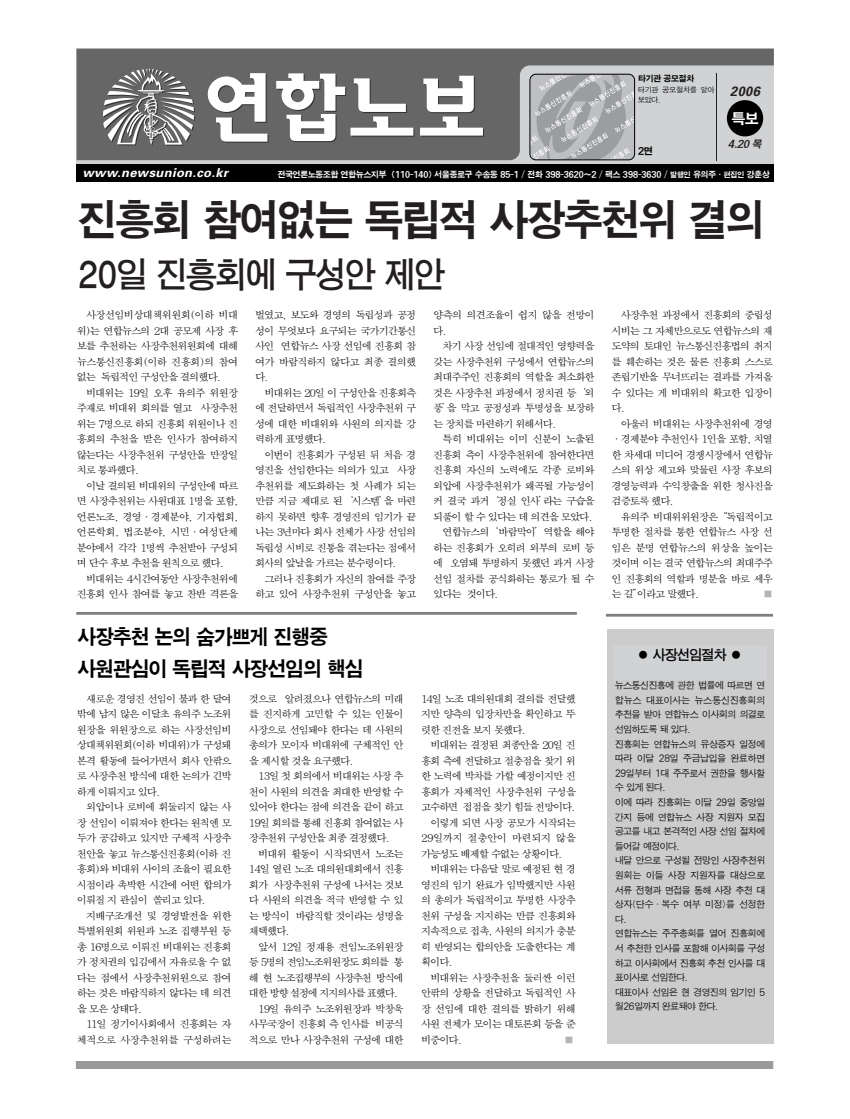
<style>
.page{position:relative;width:850px;height:1119px;background:#fff}
.page>*{position:absolute;margin:0;border:0;box-sizing:border-box;transform-origin:0 0}
.t1{font:44px "SM Ago K";letter-spacing:-.095em;color:#231f20;scale:.94 1}
.t2{font:35px "SM Ago T";letter-spacing:-.095em;color:#231f20;scale:.94 1}
.t3{font:21px/32px "SM Ago K";letter-spacing:-.095em;color:#000;scale:.94 1}
.t4{font:15px "SM Ago K";color:#fff}
.t5{font:14px "SM Ago T";letter-spacing:-.105em;color:#000}
.t6{font:italic 700 13.5px "Univers";color:#231f20;scale:.95 1}
.t7{font:italic 700 12.3px "Univers";letter-spacing:.03em;color:#fff;scale:1.05 1}
.t8{font:italic 10.3px "SM Ago K";color:#231f20}
.t9{font:10.2px/15.5px "SM Amu";letter-spacing:-.12em;color:#000;text-align:justify}
.t10{font:10.2px/15.5px "SM Amu";letter-spacing:-.1em;color:#000}
.t11{font:10.2px "SM Amu";letter-spacing:-.14em;color:#000}
.t12{font:10.2px/15.5px "SM Amu";letter-spacing:-.075em;color:#000;text-align:right}
.t13{font:10.2px "SM Amu";letter-spacing:-.06em;color:#000}
.t14{font:10px "SM Ago K";color:#000}
.t15{font:9.5px/14.6px "SM Ago J";letter-spacing:-.1em;color:#000}
.t16{font:8.6px "SM Ago K";letter-spacing:-.085em;color:#fff;scale:.96 1}
.t17{font:8.6px "SM Ago K";letter-spacing:-.095em;color:#000}
.t18{font:7.5px/10.5px "SM Ago J";letter-spacing:-.06em;color:#000}
.s1{font-size:7.8px}
</style>
<div class="page">
<div style="left:77px;top:49px;width:696px;height:132px;background:linear-gradient(to right,#d1d2d4,#d1d2d4)"></div>
<div style="left:77px;top:165px;width:696px;height:16px;background:#000"></div>
<svg style="left:77px;top:49px;width:696px;height:111px;fill:#666"></svg>
<svg style="left:208px;top:73px;width:61px;height:70px"></svg>
<svg style="left:276px;top:73px;width:138px;height:69px"></svg>
<svg style="left:420px;top:76px;width:64px;height:61px"></svg>
<svg style="left:103px;top:69px;width:92px;height:77px"></svg>
<hr style="left:76px;top:612px;width:501px;height:3px;background:#808080">
<div style="left:76px;top:1061px;width:697px;height:8px;background:#999"></div>
<svg style="left:530px;top:75px;width:105px;height:85px"></svg>
<div style="left:529px;top:74px;width:106px;height:86px;border:1px solid #000;border-radius:6px"></div>
<div style="left:727px;top:100px;width:36px;height:36px;background:#000;border-radius:50%"></div>
<hr style="left:716px;top:73px;width:1px;height:88px;background:#231f20">
<div style="left:607px;top:630px;width:166px;height:414px;background:#ccc"></div>
<div style="left:613px;top:646px;width:153px;height:34px;background:#d1d2d4"></div>
<hr style="left:606px;top:614px;width:167px;height:3px;background:#808080">
<p class="t17" style="left:638px;top:75px;width:58px">타기관 공모절차</p>
<p class="t18" style="left:638px;top:85px;width:78px">타기관 공모절차를 알아 보았다.</p>
<p class="t14" style="left:638px;top:147px;width:17px">2면</p>
<h3 class="t6" style="left:730px;top:86px;width:33px">2006</h3>
<h3 class="t4" style="left:731px;top:111px;width:29px">특보</h3>
<p class="t8" style="left:728px;top:140px;width:38px">4.20 목</p>
<p class="t7" style="left:82px;top:168px;width:140px">www.newsunion.co.kr</p>
<p class="t16" style="left:277px;top:170px;width:515px">전국언론노동조합 연합뉴스지부 (110-140) 서울종로구 수송동 85-1 / 전화 398-3620~2 / 팩스 398-3630 / <span class="s1">발행인</span> 유의주·<span class="s1">편집인</span> 강훈상</p>
<h1 class="t1" style="left:77px;top:200px;width:735px">진흥회 참여없는 독립적 사장추천위 결의</h1>
<h2 class="t2" style="left:77px;top:259px;width:394px">20일 진흥회에 구성안 제안</h2>
<p class="t9" style="left:77px;top:308px;width:163px;text-indent:9px">사장선임비상대책위원회(이하 비대 위)는 연합뉴스의 2대 공모제 사장 후 보를 추천하는 사장추천위원회에 대해 뉴스통신진흥회(이하 진흥회)의 참여 없는 독립적인 구성안을 결의했다.</p>
<p class="t9" style="left:77px;top:386px;width:163px;text-indent:9px">비대위는 19일 오후 유의주 위원장 주재로 비대위 회의를 열고 사장추천 위는 7명으로 하되 진흥회 위원이나 진 흥회의 추천을 받은 인사가 참여하지 않는다는 사장추천위 구성안을 만장일 치로 통과했다.</p>
<p class="t9" style="left:77px;top:479px;width:163px;text-indent:9px">이날 결의된 비대위의 구성안에 따르 면 사장추천위는 사원대표 1명을 포함, 언론노조, 경영ㆍ경제분야, 기자협회, 언론학회, 법조분야, 시민ㆍ여성단체 분야에서 각각 1명씩 추천받아 구성되 며 단수 후보 추천을 원칙으로 했다.</p>
<p class="t9" style="left:77px;top:572px;width:163px;text-align:right">비대위는 4시간여동안 사장추천위에 진흥회 인사 참여를 놓고 찬반 격론을</p>
<p class="t9" style="left:255px;top:308px;width:163px">벌였고, 보도와 경영의 독립성과 공정 성이 무엇보다 요구되는 국가기간통신 사인 연합뉴스 사장 선임에 진흥회 참 여가 바람직하지 않다고 최종 결의했 다.</p>
<p class="t9" style="left:255px;top:386px;width:163px;text-indent:9px">비대위는 20일 이 구성안을 진흥회측 에 전달하면서 독립적인 사장추천위 구 성에 대한 비대위와 사원의 의지를 강 력하게 표명했다.</p>
<p class="t9" style="left:255px;top:448px;width:163px;text-indent:9px">이번이 진흥회가 구성된 뒤 처음 경 영진을 선임한다는 의의가 있고 사장 추천위를 제도화하는 첫 사례가 되는 만큼 지금 제대로 된 `‘시스템’을 마련 하지 못하면 향후 경영진의 임기가 끝 나는 3년마다 회사 전체가 사장 선임의 독립성 시비로 진통을 겪는다는 점에서 회사의 앞날을 가르는 분수령이다.</p>
<p class="t9" style="left:255px;top:572px;width:163px;text-align:right">그러나 진흥회가 자신의 참여를 주장 하고 있어 사장추천위 구성안을 놓고</p>
<h3 class="t3" style="left:77px;top:622px;width:307px">사장추천 논의 숨가쁘게 진행중 사원관심이 독립적 사장선임의 핵심</h3>
<p class="t10" style="left:433px;top:308px;width:163px">양측의 의견조율이 쉽지 않을 전망이 다.</p>
<p class="t9" style="left:433px;top:339px;width:163px;text-indent:9px">차기 사장 선임에 절대적인 영향력을 갖는 사장추천위 구성에서 연합뉴스의 최대주주인 진흥회의 역할을 최소화한 것은 사장추천 과정에서 정치권 등 `‘외 풍’을 막고 공정성과 투명성을 보장하 는 장치를 마련하기 위해서다.</p>
<p class="t10" style="left:443px;top:432px;width:154px">특히 비대위는 이미 신분이 노출된</p>
<p class="t9" style="left:433px;top:448px;width:163px">진흥회 측이 사장추천위에 참여한다면</p>
<p class="t10" style="left:433px;top:463px;width:163px">진흥회 자신의 노력에도 각종 로비와</p>
<p class="t9" style="left:433px;top:479px;width:163px">외압에 사장추천위가 왜곡될 가능성이</p>
<p class="t9" style="left:433px;top:494px;width:163px">커 결국 과거‘정실 인사’라는 구습을</p>
<p class="t9" style="left:433px;top:510px;width:161px">되풀이 할 수 있다는 데 의견을 모았다.</p>
<p class="t9" style="left:443px;top:525px;width:154px">연합뉴스의‘`바람막이’역할을 해야</p>
<p class="t9" style="left:433px;top:541px;width:163px">하는 진흥회가 오히려 외부의 로비 등</p>
<p class="t9" style="left:433px;top:556px;width:163px">에 오염돼 투명하지 못했던 과거 사장</p>
<p class="t9" style="left:433px;top:572px;width:163px">선임 절차를 공식화하는 통로가 될 수</p>
<p class="t9" style="left:433px;top:587px;width:67px">있다는 것이다.</p>
<p class="t9" style="left:77px;top:692px;width:157px;text-indent:9px">새로운 경영진 선임이 불과 한 달여 밖에 남지 않은 이달초 유의주 노조위 원장을 위원장으로 하는 사장선임비 상대책위원회(이하 비대위)가 구성돼 본격 활동에 들어가면서 회사 안팎으 로 사장추천 방식에 대한 논의가 긴박 하게 이뤄지고 있다.</p>
<p class="t9" style="left:77px;top:800px;width:157px;text-indent:9px">외압이나 로비에 휘둘리지 않는 사 장 선임이 이뤄져야 한다는 원칙엔 모 두가 공감하고 있지만 구체적 사장추 천안을 놓고 뉴스통신진흥회(이하 진 흥회)와 비대위 사이의 조율이 필요한 시점이라 촉박한 시간에 어떤 합의가 이뤄질 지 관심이 쏠리고 있다.</p>
<p class="t9" style="left:77px;top:909px;width:157px;text-indent:9px">지배구조개선 및 경영발전을 위한 특별위원회 위원과 노조 집행부원 등 총 16명으로 이뤄진 비대위는 진흥회 가 정치권의 입김에서 자유로울 수 없 다는 점에서 사장추천위원으로 참여 하는 것은 바람직하지 않다는 데 의견 을 모은 상태다.</p>
<p class="t12" style="left:77px;top:1017px;width:157px">11일 정기이사회에서 진흥회는 자 체적으로 사장추천위를 구성하려는</p>
<p class="t9" style="left:249px;top:692px;width:157px">것으로 알려졌으나 연합뉴스의 미래 를 진지하게 고민할 수 있는 인물이 사장으로 선임돼야 한다는 데 사원의 총의가 모이자 비대위에 구체적인 안 을 제시할 것을 요구했다.</p>
<p class="t9" style="left:249px;top:769px;width:157px;text-indent:9px">13일 첫 회의에서 비대위는 사장 추 천이 사원의 의견을 최대한 반영할 수 있어야 한다는 점에 의견을 같이 하고 19일 회의를 통해 진흥회 참여없는 사 장추천위 구성안을 최종 결정했다.</p>
<p class="t9" style="left:249px;top:847px;width:157px;text-indent:9px">비대위 활동이 시작되면서 노조는 14일 열린 노조 대의원대회에서 진흥 회가 사장추천위 구성에 나서는 것보 다 사원의 의견을 적극 반영할 수 있 는 방식이 바람직할 것이라는 성명을 채택했다.</p>
<p class="t9" style="left:258px;top:940px;width:147px">앞서 12일 정재용 전임노조위원장</p>
<p class="t11" style="left:249px;top:958px;width:157px">등 5명의 전임노조위원장도 회의를 통</p>
<p class="t9" style="left:249px;top:971px;width:157px">해 현 노조집행부의 사장추천 방식에</p>
<p class="t11" style="left:249px;top:989px;width:151px">대한 방향 설정에 지지의사를 표했다.</p>
<p class="t9" style="left:258px;top:1002px;width:147px">19일 유의주 노조위원장과 박창욱</p>
<p class="t9" style="left:249px;top:1017px;width:157px">사무국장이 진흥회 측 인사를 비공식</p>
<p class="t9" style="left:249px;top:1033px;width:157px">적으로 만나 사장추천위 구성에 대한</p>
<p class="t9" style="left:421px;top:692px;width:157px">14일 노조 대의원대회 결의를 전달했 지만 양측의 입장차만을 확인하고 뚜 렷한 진전을 보지 못했다.</p>
<p class="t9" style="left:430px;top:738px;width:147px">비대위는 결정된 최종안을 20일 진</p>
<p class="t9" style="left:421px;top:754px;width:157px">흥회 측에 전달하고 절충점을 찾기 위</p>
<p class="t9" style="left:421px;top:769px;width:157px">한 노력에 박차를 가할 예정이지만 진</p>
<p class="t9" style="left:421px;top:785px;width:157px">흥회가 자체적인 사장추천위 구성을</p>
<p class="t9" style="left:421px;top:800px;width:156px">고수하면 접점을 찾기 힘들 전망이다.</p>
<p class="t9" style="left:430px;top:816px;width:147px">이렇게 되면 사장 공모가 시작되는</p>
<p class="t13" style="left:421px;top:834px;width:157px">29일까지 절충안이 마련되지 않을</p>
<p class="t9" style="left:421px;top:847px;width:143px">가능성도 배제할 수없는 상황이다.</p>
<p class="t9" style="left:430px;top:862px;width:147px">비대위는 다음달 말로 예정된 현 경</p>
<p class="t9" style="left:421px;top:878px;width:157px">영진의 임기 완료가 임박했지만 사원</p>
<p class="t9" style="left:421px;top:893px;width:157px">의 총의가 독립적이고 투명한 사장추</p>
<p class="t9" style="left:421px;top:909px;width:157px">천위 구성을 지지하는 만큼 진흥회와</p>
<p class="t9" style="left:421px;top:924px;width:157px">지속적으로 접촉, 사원의 의지가 충분</p>
<p class="t9" style="left:421px;top:940px;width:157px">히 반영되는 합의안을 도출한다는 계</p>
<p class="t9" style="left:421px;top:955px;width:33px">획이다.</p>
<p class="t9" style="left:430px;top:971px;width:147px">비대위는 사장추천을 둘러싼 이런</p>
<p class="t9" style="left:421px;top:986px;width:157px">안팎의 상황을 전달하고 독립적인 사</p>
<p class="t9" style="left:421px;top:1002px;width:157px">장 선임에 대한 결의를 밝하기 위해</p>
<p class="t9" style="left:421px;top:1017px;width:157px">사원 전체가 모이는 대토론회 등을 준</p>
<p class="t9" style="left:421px;top:1033px;width:42px">비중이다.</p>
<p class="t9" style="left:612px;top:308px;width:163px;text-indent:9px">사장추천 과정에서 진흥회의 중립성 시비는 그 자체만으로도 연합뉴스의 재 도약의 토대인 뉴스통신진흥법의 취지 를 훼손하는 것은 물론 진흥회 스스로 존립기반을 무너뜨리는 결과를 가져올 수 있다는 게 비대위의 확고한 입장이 다.</p>
<p class="t9" style="left:612px;top:417px;width:163px;text-indent:9px">아울러 비대위는 사장추천위에 경영ㆍ경제분야 추천인사 1인을 포함, 치열 한 차세대 미디어 경쟁시장에서 연합뉴 스의 위상 제고와 맞물린 사장 후보의 경영능력과 수익창출을 위한 청사진을 검증토록 했다.</p>
<p class="t9" style="left:612px;top:510px;width:163px;text-indent:9px">유의주 비대위위원장은“독립적이고 투명한 절차를 통한 연합뉴스 사장 선 임은 분명 연합뉴스의 위상을 높이는 것이며 이는 결국 연합뉴스의 최대주주 인 진흥회의 역할과 명분을 바로 세우 는 길”이라고 말했다.</p>
<h3 class="t5" style="left:636px;top:648px;width:108px">● 사장선임절차 ●</h3>
<p class="t15" style="left:615px;top:679px;width:152px">뉴스통신진흥에 관한 법률에 따르면 연 합뉴스 대표이사는 뉴스통신진흥회의 추천을 받아 연합뉴스 이사회의 의결로 선임하도록 돼 있다.<br>진흥회는 연합뉴스의 유상증자 일정에 따라 이달 28일 주금납입을 완료하면<br>29일부터 1대 주주로서 권한을 행사할 수 있게 된다.<br>이에 따라 진흥회는 이달 29일 중앙일 간지 등에 연합뉴스 사장 지원자 모집 공고를 내고 본격적인 사장 선임 절차에 들어갈 예정이다.<br>내달 안으로 구성될 전망인 사장추천위 원회는 이들 사장 지원자를 대상으로 서류 전형과 면접을 통해 사장 추천 대 상자(단수ㆍ복수 여부 미정)를 선정한 다.<br>연합뉴스는 주주총회를 열어 진흥회에 서 추천한 인사를 포함해 이사회를 구성 하고 이사회에서 진흥회 추천 인사를 대 표이사로 선임한다.<br>대표이사 선임은 현 경영진의 임기인 5 월26일까지 완료돼야 한다.</p>
</div>
